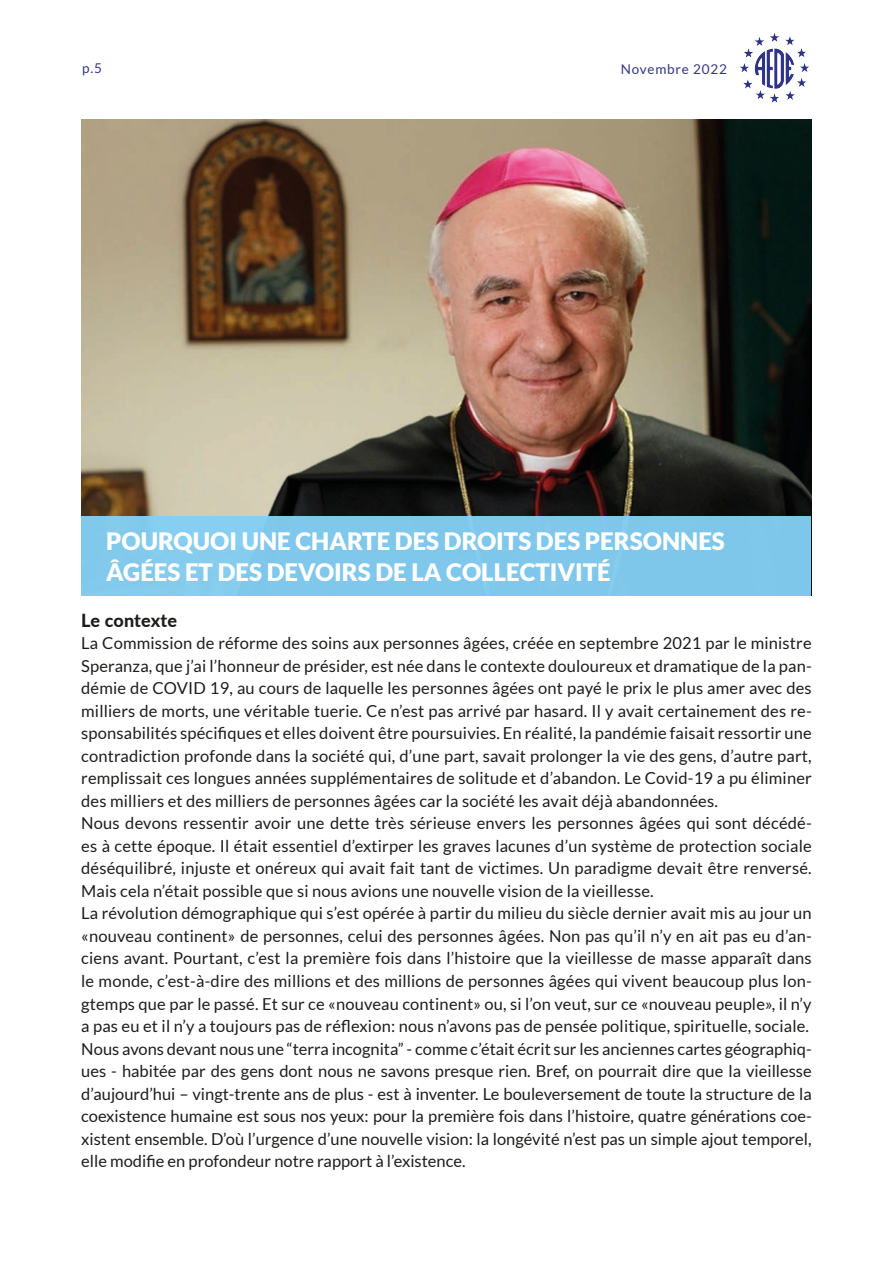
<style>
.page{position:relative;width:893px;height:1263px;background:#fff}
.page>*{position:absolute;margin:0;border:0;box-sizing:border-box;transform-origin:0 0}
.t1{font:900 24px/31.5px "Lato";color:#fff}
.t2{font:800 18px "Lato";letter-spacing:.005em;color:#1d1d1b}
.t3{font:16.5px/22.5px "Lato";letter-spacing:.01em;color:#1d1d1b}
.t4{font:13.5px "Lato";letter-spacing:.06em;color:#313881}
</style>
<div class="page">
<img style="left:740px;top:33px;width:69px;height:70px">
<img style="left:82px;top:120px;width:729px;height:396px">
<div style="left:82px;top:516px;width:729px;height:79px;background:#7fc8eb"></div>
<p class="t4" style="left:82px;top:61px;width:21px">p.5</p>
<p class="t4" style="left:621px;top:61px;width:108px">Novembre 2022</p>
<h1 class="t1" style="left:106px;top:524px;width:620px">POURQUOI UNE CHARTE DES DROITS DES PERSONNES<br>ÂGÉES ET DES DEVOIRS DE LA COLLECTIVITÉ</h1>
<p class="t2" style="left:81px;top:607px;width:97px">Le contexte</p>
<p class="t3" style="left:81px;top:632px;width:732px">La Commission de réforme des soins aux personnes âgées, créée en septembre 2021 par le ministre Speranza, que j’ai l’honneur de présider, est née dans le contexte douloureux et dramatique de la pan&shy;démie de COVID 19, au cours de laquelle les personnes âgées ont payé le prix le plus amer avec des milliers de morts, une véritable tuerie. Ce n’est pas arrivé par hasard. Il y avait certainement des re&shy;sponsabilités spécifiques et elles doivent être poursuivies. En réalité, la pandémie faisait ressortir une contradiction profonde dans la société qui, d’une part, savait prolonger la vie des gens, d’autre part, remplissait ces longues années supplémentaires de solitude et d’abandon. Le Covid-19 a pu éliminer des milliers et des milliers de personnes âgées car la société les avait déjà abandonnées.<br>Nous devons ressentir avoir une dette très sérieuse envers les personnes âgées qui sont décédé&shy;es à cette époque. Il était essentiel d’extirper les graves lacunes d’un système de protection sociale déséquilibré, injuste et onéreux qui avait fait tant de victimes. Un paradigme devait être renversé.<br>Mais cela n’était possible que si nous avions une nouvelle vision de la vieillesse.<br>La révolution démographique qui s’est opérée à partir du milieu du siècle dernier avait mis au jour un «nouveau continent» de personnes, celui des personnes âgées. Non pas qu’il n’y en ait pas eu d’an&shy;ciens avant. Pourtant, c’est la première fois dans l’histoire que la vieillesse de masse apparaît dans le monde, c’est-à-dire des millions et des millions de personnes âgées qui vivent beaucoup plus lon&shy;gtemps que par le passé. Et sur ce «nouveau continent» ou, si l’on veut, sur ce «nouveau peuple», il n’y a pas eu et il n’y a toujours pas de réflexion: nous n’avons pas de pensée politique, spirituelle, sociale.<br>Nous avons devant nous une “terra incognita” - comme c’était écrit sur les anciennes cartes géographiq&shy;ues - habitée par des gens dont nous ne savons presque rien. Bref, on pourrait dire que la vieillesse d’aujourd’hui – vingt-trente ans de plus - est à inventer. Le bouleversement de toute la structure de la coexistence humaine est sous nos yeux: pour la première fois dans l’histoire, quatre générations coe&shy;xistent ensemble. D’où l’urgence d’une nouvelle vision: la longévité n’est pas un simple ajout temporel, elle modifie en profondeur notre rapport à l’existence.</p>
</div>
